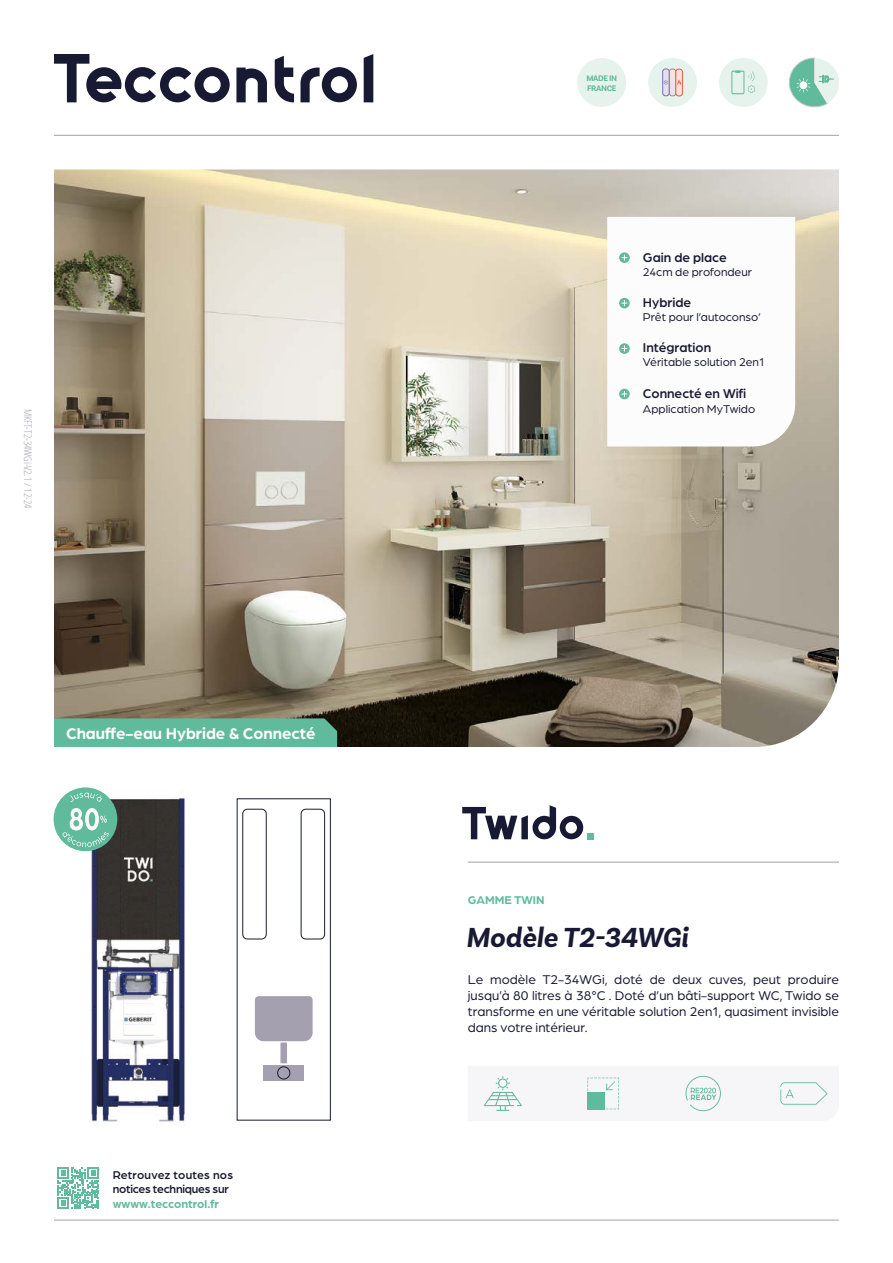
<style>
.page{position:relative;width:893px;height:1263px;background:#fff}
.page>*{position:absolute;margin:0;border:0;box-sizing:border-box;transform-origin:0 0}
.t1{font:italic 700 28.95px "Basic Sans";color:#181a33}
.t2{font:700 16.5px "Arboria";color:#fdfcfc}
.t3{font:13.5px/16.2px "Arboria";color:#181a33;text-align:justify}
.t4{font:500 13.5px "Arboria";color:#181a33}
.t5{font:12px "Arboria";color:#181a33}
.t6{font:500 12px/14.4px "Arboria";letter-spacing:-.02em;color:#181a33}
.t7{font:700 12px "Arboria";color:#60bb9d}
.t8{font:300 condensed 10.5px "Open Sans";color:#a5a0af}
.t9{font:700 8.4px/10.2px "Basic Sans";letter-spacing:-.04em;color:#60bb9d}
</style>
<div class="page">
<img style="left:54px;top:169px;width:785px;height:578px">
<img style="left:54px;top:798px;width:131px;height:325px">
<div style="left:577px;top:58px;width:49px;height:49px;background:#e6f3ed;border-radius:50%"></div>
<div style="left:719px;top:58px;width:49px;height:49px;background:#e6f3ed;border-radius:50%"></div>
<svg style="left:731px;top:71px;width:24px;height:23px"></svg>
<svg style="left:789px;top:58px;width:50px;height:50px"></svg>
<div style="left:648px;top:58px;width:49px;height:49px;background:#e6f3ed;border-radius:50%"></div>
<svg style="left:662px;top:68px;width:21px;height:28px"></svg>
<hr style="left:54px;top:135px;width:785px;height:1px;background:#a5a0af">
<div style="left:54px;top:718px;width:283px;height:29px;background:#60bb9d"></div>
<svg style="left:607px;top:217px;width:188px;height:229px"></svg>
<svg style="left:275px;top:56px;width:19px;height:46px"></svg>
<svg style="left:236px;top:68px;width:31px;height:34px"></svg>
<svg style="left:300px;top:67px;width:57px;height:35px"></svg>
<svg style="left:54px;top:54px;width:176px;height:48px"></svg>
<svg style="left:364px;top:54px;width:9px;height:48px"></svg>
<div style="left:54px;top:787px;width:63px;height:64px;background:#60bb9d;border-radius:50%"></div>
<svg style="left:70px;top:792px;width:32px;height:10px"></svg>
<svg style="left:62px;top:808px;width:47px;height:39px"></svg>
<hr style="left:54px;top:1220px;width:785px;height:1px;background:#a5a0af">
<svg style="left:236px;top:798px;width:95px;height:323px"></svg>
<div style="left:264px;top:1065px;width:40px;height:16px;background:#a5a0af"></div>
<div style="left:277px;top:1066px;width:13px;height:13px;border:1px solid #181a33;border-radius:50%"></div>
<svg style="left:57px;top:1167px;width:42px;height:42px"></svg>
<svg style="left:462px;top:805px;width:131px;height:34px"></svg>
<svg style="left:483px;top:1075px;width:345px;height:37px"></svg>
<div style="left:587px;top:1092px;width:18px;height:17px;background:#60bb9d"></div>
<hr style="left:468px;top:862px;width:371px;height:1px;background:#a5a0af">
<p class="t8" style="left:35px;top:409px;width:101px;rotate:90deg">MKFT-T2-34WGi-V2.1 / 12-24</p>
<p class="t2" style="left:66px;top:722px;width:251px">Chauffe-eau Hybride &amp; Connecté</p>
<p class="t6" style="left:113px;top:1167px;width:122px">Retrouvez toutes nos notices techniques sur</p>
<p class="t7" style="left:113px;top:1195px;width:108px">wwww.teccontrol.fr</p>
<p class="t9" style="left:586px;top:73px;width:32px">MADE IN<br>FRANCE</p>
<p class="t4" style="left:643px;top:248px;width:85px">Gain de place</p>
<p class="t5" style="left:643px;top:264px;width:111px">24cm de profondeur</p>
<p class="t4" style="left:643px;top:293px;width:50px">Hybride</p>
<p class="t5" style="left:643px;top:309px;width:120px">Prêt pour l’autoconso’</p>
<p class="t4" style="left:643px;top:338px;width:70px">Intégration</p>
<p class="t5" style="left:643px;top:354px;width:123px">Véritable solution 2en1</p>
<p class="t4" style="left:643px;top:385px;width:105px">Connecté en Wifi</p>
<p class="t5" style="left:643px;top:401px;width:114px">Application MyTwido</p>
<p class="t7" style="left:468px;top:892px;width:78px">GAMME TWIN</p>
<h1 class="t1" style="left:466px;top:920px;width:224px">Modèle T2-34WGi</h1>
<p class="t3" style="left:468px;top:971px;width:373px">Le modèle T2-34WGi, doté de deux cuves, peut produire jusqu’à 80 litres à 38°C . Doté d’un bâti-support WC, Twido se transforme en une véritable solution 2en1, quasiment invisible dans votre intérieur.</p>
</div>
